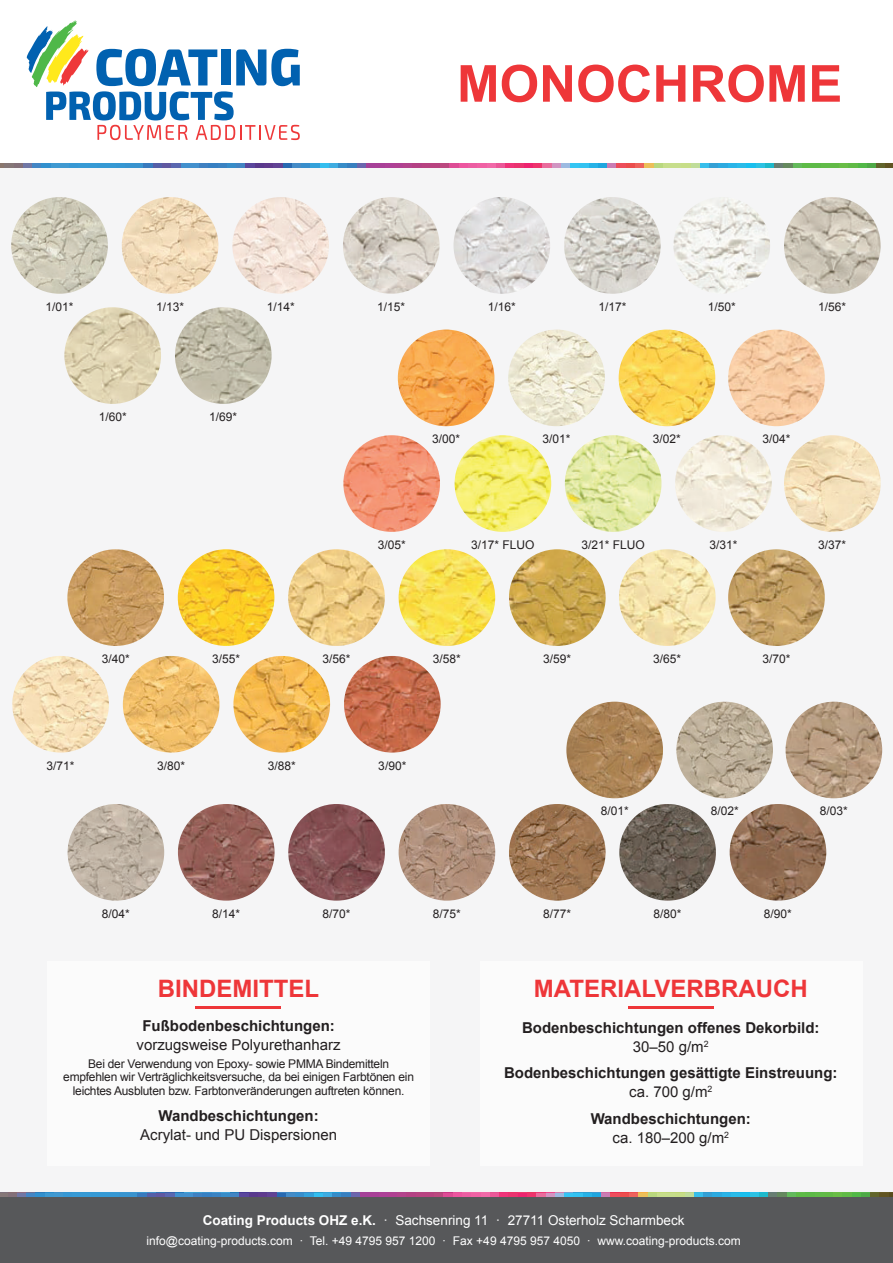
<style>
.page{position:relative;width:893px;height:1263px;background:#fff}
.page>*{position:absolute;margin:0;border:0;box-sizing:border-box;transform-origin:0 0}
.t1{font:700 51px "Arial";color:#ee3639}
.t2{font:700 24px "Arial";color:#ee3639}
.t3{font:700 15px/19px "Arial";color:#231f20;text-align:center}
.t4{font:15px "Arial";color:#231f20}
.t5{font:13.5px "Arial";color:#fff}
.t6{font:12px/13.5px "Arial";letter-spacing:-.02em;color:#231f20;text-align:center}
.t7{font:12px "Arial";color:#fff}
.s1{font-weight:400}
.s2{font-weight:700}
</style>
<div class="page">
<div style="left:0;top:165px;width:893px;height:1028px;background:#f5f5f6"></div>
<svg style="left:27px;top:20px;width:273px;height:120px"></svg>
<img style="left:0;top:163px;width:893px;height:4px">
<img style="left:343px;top:197px;width:97px;height:97px;border-radius:48px">
<img style="left:453px;top:197px;width:97px;height:97px;border-radius:48px">
<img style="left:564px;top:197px;width:97px;height:97px;border-radius:48px">
<img style="left:232px;top:197px;width:97px;height:97px;border-radius:48px">
<img style="left:122px;top:197px;width:96px;height:97px;border-radius:48px">
<img style="left:11px;top:197px;width:97px;height:97px;border-radius:48px">
<img style="left:673px;top:197px;width:97px;height:97px;border-radius:48px">
<img style="left:784px;top:197px;width:97px;height:97px;border-radius:48px">
<img style="left:64px;top:307px;width:97px;height:97px;border-radius:48px">
<img style="left:175px;top:307px;width:97px;height:97px;border-radius:48px">
<img style="left:728px;top:330px;width:97px;height:96px;border-radius:48px">
<img style="left:343px;top:435px;width:97px;height:97px;border-radius:48px">
<img style="left:455px;top:435px;width:96px;height:97px;border-radius:48px">
<img style="left:619px;top:330px;width:96px;height:96px;border-radius:48px">
<img style="left:508px;top:330px;width:97px;height:96px;border-radius:48px">
<img style="left:398px;top:330px;width:96px;height:96px;border-radius:48px">
<img style="left:565px;top:435px;width:96px;height:97px;border-radius:48px">
<img style="left:675px;top:435px;width:97px;height:97px;border-radius:48px">
<img style="left:288px;top:549px;width:97px;height:97px;border-radius:48px">
<img style="left:399px;top:549px;width:96px;height:97px;border-radius:48px">
<img style="left:509px;top:549px;width:97px;height:97px;border-radius:48px">
<img style="left:178px;top:549px;width:96px;height:97px;border-radius:48px">
<img style="left:67px;top:549px;width:97px;height:97px;border-radius:48px">
<img style="left:784px;top:435px;width:97px;height:97px;border-radius:48px">
<img style="left:619px;top:549px;width:97px;height:97px;border-radius:48px">
<img style="left:728px;top:549px;width:97px;height:97px;border-radius:48px">
<img style="left:344px;top:656px;width:97px;height:96px;border-radius:48px">
<img style="left:233px;top:656px;width:97px;height:96px;border-radius:48px">
<img style="left:123px;top:656px;width:96px;height:96px;border-radius:48px">
<img style="left:12px;top:656px;width:97px;height:96px;border-radius:48px">
<img style="left:288px;top:804px;width:97px;height:97px;border-radius:48px">
<img style="left:178px;top:804px;width:97px;height:97px;border-radius:48px">
<img style="left:785px;top:702px;width:97px;height:96px;border-radius:48px">
<img style="left:676px;top:702px;width:97px;height:96px;border-radius:48px">
<img style="left:68px;top:804px;width:96px;height:97px;border-radius:48px">
<img style="left:730px;top:804px;width:96px;height:97px;border-radius:48px">
<img style="left:619px;top:804px;width:97px;height:97px;border-radius:48px">
<img style="left:509px;top:804px;width:97px;height:97px;border-radius:48px">
<img style="left:399px;top:804px;width:96px;height:97px;border-radius:48px">
<img style="left:566px;top:702px;width:97px;height:96px;border-radius:48px">
<div style="left:47px;top:961px;width:382px;height:204px;background:#fff"></div>
<hr style="left:196px;top:1006px;width:85px;height:2px;background:#ee3639">
<div style="left:480px;top:961px;width:382px;height:204px;background:#fff"></div>
<hr style="left:628px;top:1006px;width:85px;height:2px;background:#ee3639">
<div style="left:0;top:1193px;width:893px;height:70px;background:#57585a"></div>
<img style="left:0;top:1193px;width:893px;height:4px">
<h1 class="t1" style="left:457px;top:50px;width:387px">MONOCHROME</h1>
<p class="t6" style="left:46px;top:300px;width:30px">1/01*</p>
<p class="t6" style="left:156px;top:300px;width:30px">1/13*</p>
<p class="t6" style="left:267px;top:300px;width:30px">1/14*</p>
<p class="t6" style="left:377px;top:300px;width:30px">1/15*</p>
<p class="t6" style="left:488px;top:300px;width:30px">1/16*</p>
<p class="t6" style="left:598px;top:300px;width:30px">1/17*</p>
<p class="t6" style="left:708px;top:300px;width:30px">1/50*</p>
<p class="t6" style="left:818px;top:300px;width:30px">1/56*</p>
<p class="t6" style="left:99px;top:410px;width:30px">1/60*</p>
<p class="t6" style="left:209px;top:410px;width:30px">1/69*</p>
<p class="t6" style="left:432px;top:432px;width:30px">3/00*</p>
<p class="t6" style="left:542px;top:432px;width:30px">3/01*</p>
<p class="t6" style="left:653px;top:432px;width:30px">3/02*</p>
<p class="t6" style="left:762px;top:432px;width:30px">3/04*</p>
<p class="t6" style="left:378px;top:538px;width:30px">3/05*</p>
<p class="t6" style="left:471px;top:538px;width:65px">3/17* FLUO</p>
<p class="t6" style="left:581px;top:538px;width:65px">3/21* FLUO</p>
<p class="t6" style="left:709px;top:538px;width:30px">3/31*</p>
<p class="t6" style="left:818px;top:538px;width:30px">3/37*</p>
<p class="t6" style="left:102px;top:652px;width:30px">3/40*</p>
<p class="t6" style="left:212px;top:652px;width:30px">3/55*</p>
<p class="t6" style="left:322px;top:652px;width:30px">3/56*</p>
<p class="t6" style="left:433px;top:652px;width:30px">3/58*</p>
<p class="t6" style="left:543px;top:652px;width:30px">3/59*</p>
<p class="t6" style="left:47px;top:759px;width:30px">3/71*</p>
<p class="t6" style="left:157px;top:759px;width:30px">3/80*</p>
<p class="t6" style="left:268px;top:759px;width:30px">3/88*</p>
<p class="t6" style="left:378px;top:759px;width:30px">3/90*</p>
<p class="t6" style="left:653px;top:652px;width:30px">3/65*</p>
<p class="t6" style="left:762px;top:652px;width:30px">3/70*</p>
<p class="t6" style="left:601px;top:804px;width:30px">8/01*</p>
<p class="t6" style="left:711px;top:804px;width:30px">8/02*</p>
<p class="t6" style="left:820px;top:804px;width:30px">8/03*</p>
<p class="t6" style="left:102px;top:907px;width:30px">8/04*</p>
<p class="t6" style="left:433px;top:907px;width:30px">8/75*</p>
<p class="t6" style="left:543px;top:907px;width:30px">8/77*</p>
<p class="t6" style="left:654px;top:907px;width:30px">8/80*</p>
<p class="t6" style="left:764px;top:907px;width:30px">8/90*</p>
<p class="t6" style="left:212px;top:907px;width:30px">8/14*</p>
<p class="t6" style="left:323px;top:907px;width:30px">8/70*</p>
<h2 class="t2" style="left:158px;top:972px;width:163px">BINDEMITTEL</h2>
<p class="t3" style="left:142px;top:1016px;width:194px">Fußbodenbeschichtungen:</p>
<p class="t4" style="left:137px;top:1035px;width:206px">vorzugsweise Polyurethanharz</p>
<p class="t6" style="left:63px;top:1057px;width:352px">Bei der Verwendung von Epoxy- sowie PMMA Bindemitteln empfehlen wir Verträglichkeitsversuche, da bei einigen Farbtönen ein leichtes Ausbluten bzw. Farbtonveränderungen auftreten können.</p>
<p class="t3" style="left:159px;top:1107px;width:162px">Wandbeschichtungen:</p>
<p class="t4" style="left:140px;top:1125px;width:198px">Acrylat- und PU Dispersionen</p>
<h2 class="t2" style="left:534px;top:972px;width:275px">MATERIALVERBRAUCH</h2>
<p class="t3" style="left:522px;top:1019px;width:299px">Bodenbeschichtungen offenes Dekorbild:<br><span class="s1">30–50 g/m</span><sup>2</sup></p>
<p class="t3" style="left:504px;top:1064px;width:335px">Bodenbeschichtungen gesättigte Einstreuung: <span class="s1">ca. 700 g/m</span><sup>2</sup></p>
<p class="t3" style="left:591px;top:1110px;width:162px">Wandbeschichtungen: <span class="s1">ca. 180–200 g/m</span><sup>2</sup></p>
<p class="t5" style="left:203px;top:1211px;width:483px"><span class="s2">Coating Products OHZ e.K.</span> · Sachsenring 11 · 27711 Osterholz Scharmbeck</p>
<p class="t7" style="left:146px;top:1233px;width:596px">info@coating-products.com · Tel. +49 4795 957 1200 · Fax +49 4795 957 4050 · www.coating-products.com</p>
</div>
